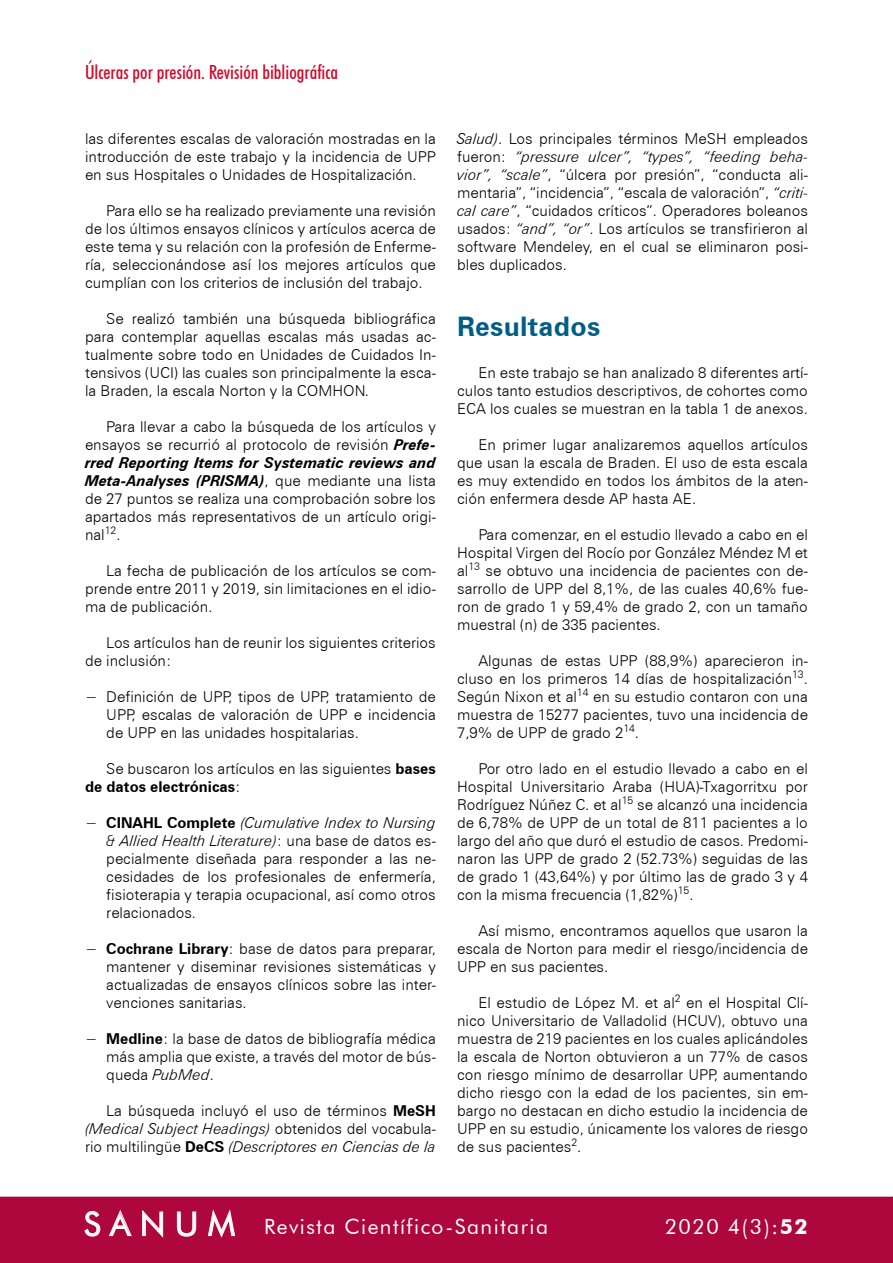
<style>
.page{position:relative;width:893px;height:1263px;background:#fff}
.page>*{position:absolute;margin:0;border:0;box-sizing:border-box;transform-origin:0 0}
.t1{font:700 27px "Zurich BT";letter-spacing:.01em;color:#005e85}
.t2{font:21px "Futura BT";letter-spacing:.07em;color:#fff}
.t3{font:500 condensed 19.5px "Futura BT";color:#d00a2c}
.t4{font:300 15px/18px "Zurich BT";color:#000;text-align:justify}
.s1{font-weight:700;font-style:italic}
.s2{font-weight:700}
.s3{font-style:italic}
.s4{font-size:33px}
</style>
<div class="page">
<div style="left:0;top:1197px;width:893px;height:66px;background:#ad073d"></div>
<h3 class="t3" style="left:85px;top:60px;width:255px">Úlceras por presión. Revisión bibliográfica</h3>
<p class="t4" style="left:85px;top:130px;width:352px">las diferentes escalas de valoración mostradas en la introducción de este trabajo y la incidencia de UPP en sus Hospitales o Unidades de Hospitalización.</p>
<p class="t4" style="left:85px;top:202px;width:352px;text-indent:21px">Para ello se ha realizado previamente una revisión de los últimos ensayos clínicos y artículos acerca de este tema y su relación con la profesión de Enferme&shy;ría, seleccionándose así los mejores artículos que cumplían con los criterios de inclusión del trabajo.</p>
<p class="t4" style="left:85px;top:310px;width:352px;text-indent:21px">Se realizó también una búsqueda bibliográfica para contemplar aquellas escalas más usadas ac&shy;tualmente sobre todo en Unidades de Cuidados In&shy;tensivos (UCI) las cuales son principalmente la esca&shy;la Braden, la escala Norton y la COMHON.</p>
<p class="t4" style="left:85px;top:418px;width:352px;text-indent:21px">Para llevar a cabo la búsqueda de los artículos y ensayos se recurrió al protocolo de revisión <span class="s1">Prefe&shy;rred Reporting Items for Systematic reviews and Meta-Analyses (PRISMA)</span>, que mediante una lista de 27 puntos se realiza una comprobación sobre los apartados más representativos de un artículo origi&shy;nal<sup>12</sup>.</p>
<p class="t4" style="left:85px;top:562px;width:352px;text-indent:21px">La fecha de publicación de los artículos se com&shy;prende entre 2011 y 2019, sin limitaciones en el idio&shy;ma de publicación.</p>
<p class="t4" style="left:85px;top:634px;width:352px;text-indent:21px">Los artículos han de reunir los siguientes criterios de inclusión:</p>
<p class="t4" style="left:106px;top:688px;width:331px;text-indent:-21px">− Definición de UPP, tipos de UPP, tratamiento de UPP, escalas de valoración de UPP e incidencia de UPP en las unidades hospitalarias.</p>
<p class="t4" style="left:85px;top:760px;width:352px;text-indent:21px">Se buscaron los artículos en las siguientes <span class="s2">bases de datos electrónicas</span>:</p>
<p class="t4" style="left:106px;top:814px;width:331px;text-indent:-21px">− <span class="s2">CINAHL Complete</span> <span class="s3">(Cumulative Index to Nursing &amp; Allied Health Literature)</span>: una base de datos es&shy;pecialmente diseñada para responder a las ne&shy;cesidades de los profesionales de enfermería, fisioterapia y terapia ocupacional, así como otros relacionados.</p>
<p class="t4" style="left:106px;top:940px;width:331px;text-indent:-21px">− <span class="s2">Cochrane Library</span>: base de datos para preparar, mantener y diseminar revisiones sistemáticas y actualizadas de ensayos clínicos sobre las inter&shy;venciones sanitarias.</p>
<p class="t4" style="left:106px;top:1030px;width:331px;text-indent:-21px">− <span class="s2">Medline</span>: la base de datos de bibliografía médica más amplia que existe, a través del motor de bús&shy;queda <span class="s3">PubMed</span>.</p>
<p class="t4" style="left:85px;top:1102px;width:352px;text-indent:21px">La búsqueda incluyó el uso de términos <span class="s2">MeSH </span><span class="s3">(Medical Subject Headings)</span> obtenidos del vocabula&shy;rio multilingüe <span class="s2">DeCS</span> <span class="s3">(Descriptores en Ciencias de la</span></p>
<p class="t4" style="left:457px;top:130px;width:353px"><span class="s3">Salud)</span>. Los principales términos MeSH empleados fueron: <span class="s3">“pressure ulcer”, “types”, “feeding beha&shy;vior”, “scale”</span>, “úlcera por presión”, “conducta ali&shy;mentaria”, “incidencia”, “escala de valoración”, <span class="s3">“criti&shy;cal care”</span>, “cuidados críticos”. Operadores boleanos usados: <span class="s3">“and”, “or”</span>. Los artículos se transfirieron al software Mendeley, en el cual se eliminaron posi&shy;bles duplicados.</p>
<h1 class="t1" style="left:457px;top:310px;width:145px">Resultados</h1>
<p class="t4" style="left:457px;top:364px;width:352px;text-indent:21px">En este trabajo se han analizado 8 diferentes artí&shy;culos tanto estudios descriptivos, de cohortes como ECA los cuales se muestran en la tabla 1 de anexos.</p>
<p class="t4" style="left:457px;top:436px;width:352px;text-indent:21px">En primer lugar analizaremos aquellos artículos que usan la escala de Braden. El uso de esta escala es muy extendido en todos los ámbitos de la aten&shy;ción enfermera desde AP hasta AE.</p>
<p class="t4" style="left:457px;top:526px;width:352px;text-indent:21px">Para comenzar, en el estudio llevado a cabo en el Hospital Virgen del Rocío por González Méndez M et al<sup>13</sup> se obtuvo una incidencia de pacientes con de&shy;sarrollo de UPP del 8,1%, de las cuales 40,6% fue&shy;ron de grado 1 y 59,4% de grado 2, con un tamaño muestral (n) de 335 pacientes.</p>
<p class="t4" style="left:457px;top:652px;width:352px;text-indent:21px">Algunas de estas UPP (88,9%) aparecieron in&shy;cluso en los primeros 14 días de hospitalización<sup>13</sup>.<br>Según Nixon et al<sup>14</sup> en su estudio contaron con una muestra de 15277 pacientes, tuvo una incidencia de 7,9% de UPP de grado 2<sup>14</sup>.</p>
<p class="t4" style="left:457px;top:760px;width:352px;text-indent:21px">Por otro lado en el estudio llevado a cabo en el Hospital Universitario Araba (HUA)-Txagorritxu por Rodríguez Núñez C. et al<sup>15</sup> se alcanzó una incidencia de 6,78% de UPP de un total de 811 pacientes a lo largo del año que duró el estudio de casos. Predomi&shy;naron las UPP de grado 2 (52.73%) seguidas de las de grado 1 (43,64%) y por último las de grado 3 y 4 con la misma frecuencia (1,82%)<sup>15</sup>.</p>
<p class="t4" style="left:457px;top:922px;width:352px;text-indent:21px">Así mismo, encontramos aquellos que usaron la escala de Norton para medir el riesgo/incidencia de UPP en sus pacientes.</p>
<p class="t4" style="left:457px;top:994px;width:352px;text-indent:21px">El estudio de López M. et al<sup>2</sup> en el Hospital Clí&shy;nico Universitario de Valladolid (HCUV), obtuvo una muestra de 219 pacientes en los cuales aplicándoles la escala de Norton obtuvieron a un 77% de casos con riesgo mínimo de desarrollar UPP, aumentando dicho riesgo con la edad de los pacientes, sin em&shy;bargo no destacan en dicho estudio la incidencia de UPP en su estudio, únicamente los valores de riesgo de sus pacientes<sup>2</sup>.</p>
<h2 class="t2" style="left:84px;top:1214px;width:466px"><span class="s4">S A N U M</span> Revista Científico-Sanitaria</h2>
<h2 class="t2" style="left:665px;top:1214px;width:144px">2020 4(3):<span class="s2">52</span></h2>
</div>
